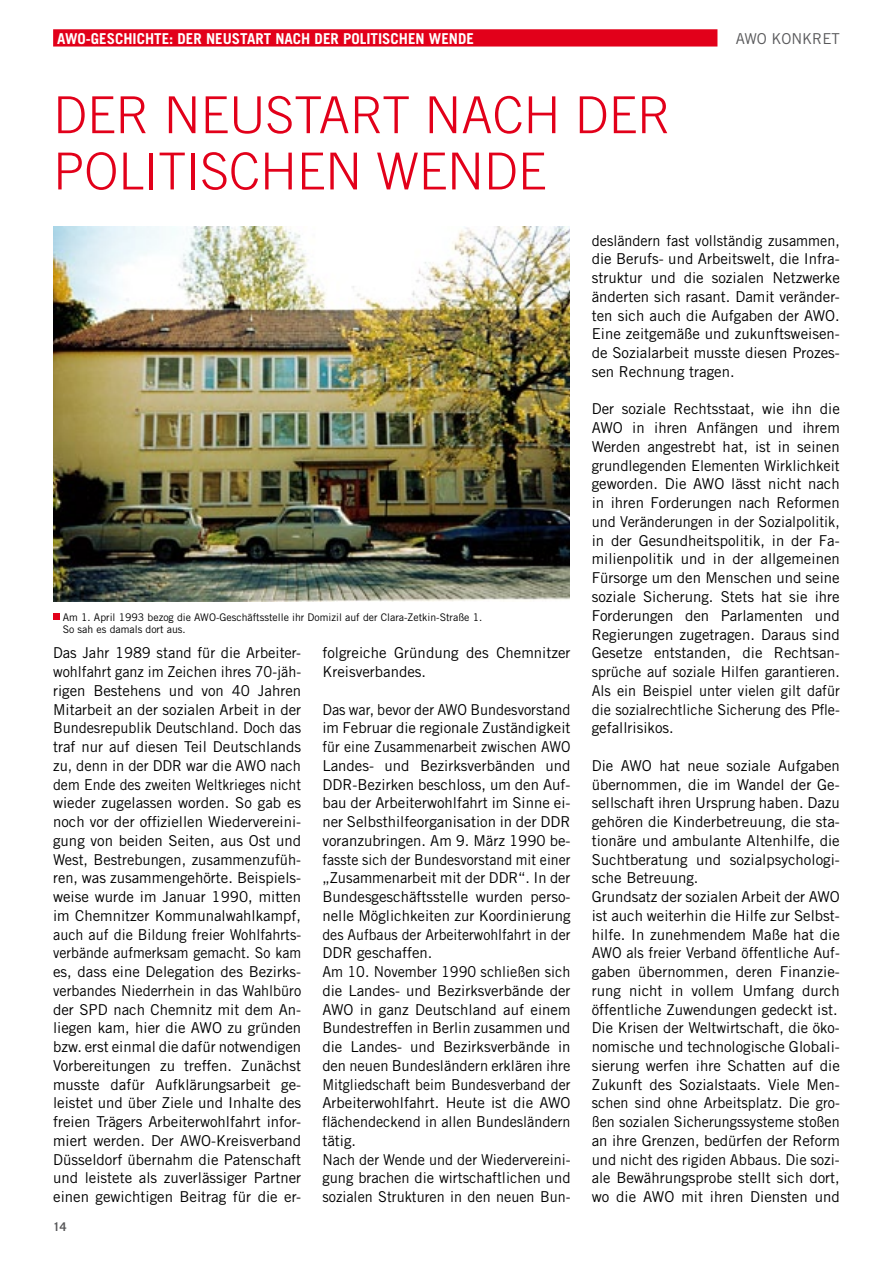
<style>
.page{position:relative;width:893px;height:1263px;background:#fff}
.page>*{position:absolute;margin:0;border:0;box-sizing:border-box;transform-origin:0 0}
.t1{font:300 51px "Trade Gothic";color:#e2001a}
.t2{font:15px/18.8px "Trade Gothic";color:#000;text-align:justify}
.t3{font:15px/18.8px "Trade Gothic";color:#000;scale:.96 1}
.t4{font:700 15px "Trade Gothic";color:#fff}
.t5{font:15px "Trade Gothic";color:#58585a}
.t6{font:700 12px "Trade Gothic";color:#58585a}
.t7{font:10.5px/12px "Trade Gothic";color:#000}
</style>
<div class="page">
<div style="left:53px;top:29px;width:664px;height:18px;background:#e2001a"></div>
<img style="left:53px;top:226px;width:517px;height:376px">
<div style="left:53px;top:613px;width:7px;height:7px;background:#e2001a"></div>
<p class="t4" style="left:57px;top:29px;width:418px">AWO-GESCHICHTE: DER NEUSTART NACH DER POLITISCHEN WENDE</p>
<p class="t5" style="left:736px;top:29px;width:106px">AWO ko nkret</p>
<h1 class="t1" style="left:53px;top:85px;width:242px">DER NEUSTART</h1>
<h1 class="t1" style="left:424px;top:85px;width:33px">NACH</h1>
<h1 class="t1" style="left:575px;top:85px;width:31px">DER</h1>
<h1 class="t1" style="left:53px;top:141px;width:29px">POLITISCHEN</h1>
<h1 class="t1" style="left:376px;top:141px;width:74px">WENDE</h1>
<p class="t7" style="left:63px;top:611px;width:421px">Am 1. April 1993 bezog die AWO-Geschäftsstelle ihr Domizil auf der Clara-Zetkin-Straße 1.<br>So sah es damals dort aus.</p>
<p class="t2" style="left:53px;top:643px;width:250px">Das Jahr 1989 stand für die Arbeiter&shy;wohlfahrt ganz im Zeichen ihres 70-jäh&shy;rigen Bestehens und von 40 Jahren Mitarbeit an der sozialen Arbeit in der Bundesrepublik Deutschland. Doch das traf nur auf diesen Teil Deutschlands zu, denn in der DDR war die AWO nach dem Ende des zweiten Weltkrieges nicht wieder zugelassen worden. So gab es noch vor der offiziellen Wiedervereini&shy;gung von beiden Seiten, aus Ost und West, Bestrebungen, zusammenzufüh&shy;ren, was zusammengehörte. Beispiels&shy;weise wurde im Januar 1990, mitten im Chemnitzer Kommunalwahlkampf, auch auf die Bildung freier Wohlfahrts&shy;verbände aufmerksam gemacht. So kam es, dass eine Delegation des Bezirks&shy;verbandes N iederrhein in das Wahlbüro der SPD nach Chemnitz mit dem An&shy;liegen kam, hier die AWO zu gründen bzw. erst einmal die dafür notwendigen Vorbereitungen zu treffen. Zunächst musste dafür Aufklärungsarbeit ge&shy;leistet und über Ziele und Inhalte des freien Trägers Arbeiterwohlfahrt infor&shy;miert werden. Der AWO-Kreisverband Düsseldorf übernahm die Patenschaft und leistete als zuverlässiger Partner einen gewichtigen Beitrag für die er-</p>
<p class="t2" style="left:322px;top:643px;width:250px">folgreiche Gründung des Chemnitzer<br>Kreisverbandes.</p>
<p class="t3" style="left:322px;top:700px;width:260px">Das war, bevor der AWO Bundesvorstand im Februar die regionale Zuständigkeit für eine Zusammenarbeit zwischen AWO Landes- und Bezirksverbänden und DDR-Bezirken beschloss, um den Auf&shy;bau der Arbeiterwohlfahrt im Sinne ei&shy;ner Selbsthilfeorganisation in der DDR voranzubringen. Am 9. März 1990 be&shy;fasste sich der Bundesvorstand mit einer „Zusammenarbeit mit der DDR “. In der Bundesgeschäftsstelle wurden perso&shy;nelle Möglichkeiten zur Koordinierung des Aufbaus der Arbeiterwohlfahrt in der DDR geschaffen.<br>Am 10. November 1990 schließen sich die Landes- und Bezirksverbände der AWO in ganz Deutschland auf einem Bundestreffen in Berlin zusammen und die Landes- und Bezirksverbände in den neuen Bundesländern erklären ihre Mitgliedschaft beim Bundesverband der Arbeiterwohlfahrt. Heute ist die AWO flächendeckend in allen Bundesländern tätig.<br>Nach der Wende und der Wiedervereini&shy;gung brachen die wirtschaftlichen und sozialen Strukturen in den neuen Bun-</p>
<p class="t6" style="left:53px;top:1219px;width:15px">14</p>
<p class="t3" style="left:592px;top:231px;width:260px;text-align:justify">desländern fast vollständig zusammen, die Berufs- und Arbeitswelt, die Infra&shy;struktur und die sozialen N etzwerke änderten sich rasant. Damit veränder&shy;ten sich auch die Aufgaben der AWO.<br>E ine zeitgemäße und zukunftsweisen&shy;de Sozialarbeit musste diesen Prozes&shy;sen Rechnung tragen.</p>
<p class="t2" style="left:592px;top:400px;width:250px">Der soziale Rechtsstaat, wie ihn die AWO in ihren Anfängen und ihrem Werden angestrebt hat, ist in seinen grundlegenden Elementen Wirklichkeit geworden. Die AWO lässt nicht nach in ihren Forderungen nach Reformen und Veränderungen in der Sozialpolitik, in der Gesundheitspolitik, in der Fa&shy;milienpolitik und in der allgemeinen Fürsorge um den Menschen und seine soziale Sicherung. Stets hat sie ihre Forderungen den Parlamenten und Regierungen zugetragen. Daraus sind Gesetze entstanden, die Rechtsan&shy;sprüche auf soziale Hilfen garantieren.<br>Als ein Beispiel unter vielen gilt dafür die sozialrechtliche Sicherung des Pfle&shy;gefallrisikos.</p>
<p class="t2" style="left:592px;top:756px;width:250px;text-align:left">Die AWO hat neue soziale Aufgaben übernommen, die im Wandel der Ge&shy;sellschaft ihren Ursprung haben. Dazu gehören die K inderbetreuung, die sta&shy;tionäre und ambulante Altenhilfe, die Suchtberatung und sozialpsychologi&shy;sche Betreuung.<br>Grundsatz der sozialen Arbeit der AWO ist auch weiterhin die Hilfe zur Selbst&shy;hilfe. In zunehmendem Maße hat die AWO als freier Verband öffentliche Auf&shy;gaben übernommen, deren Finanzie&shy;rung nicht in vollem Umfang durch öffentliche Zuwendungen gedeckt ist.<br>Die Krisen der Weltwirtschaft, die öko&shy;nomische und technologische Globali&shy;sierung werfen ihre Schatten auf die Zukunft des Sozialstaats. Viele Men&shy;schen sind ohne Arbeitsplatz. Die gro&shy;ßen sozialen Sicherungssysteme stoßen an ihre Grenzen, bedürfen der Reform und nicht des rigiden Abbaus. Die sozi&shy;ale Bewährungsprobe stellt sich dort, wo die AWO mit ihren Diensten und</p>
</div>
